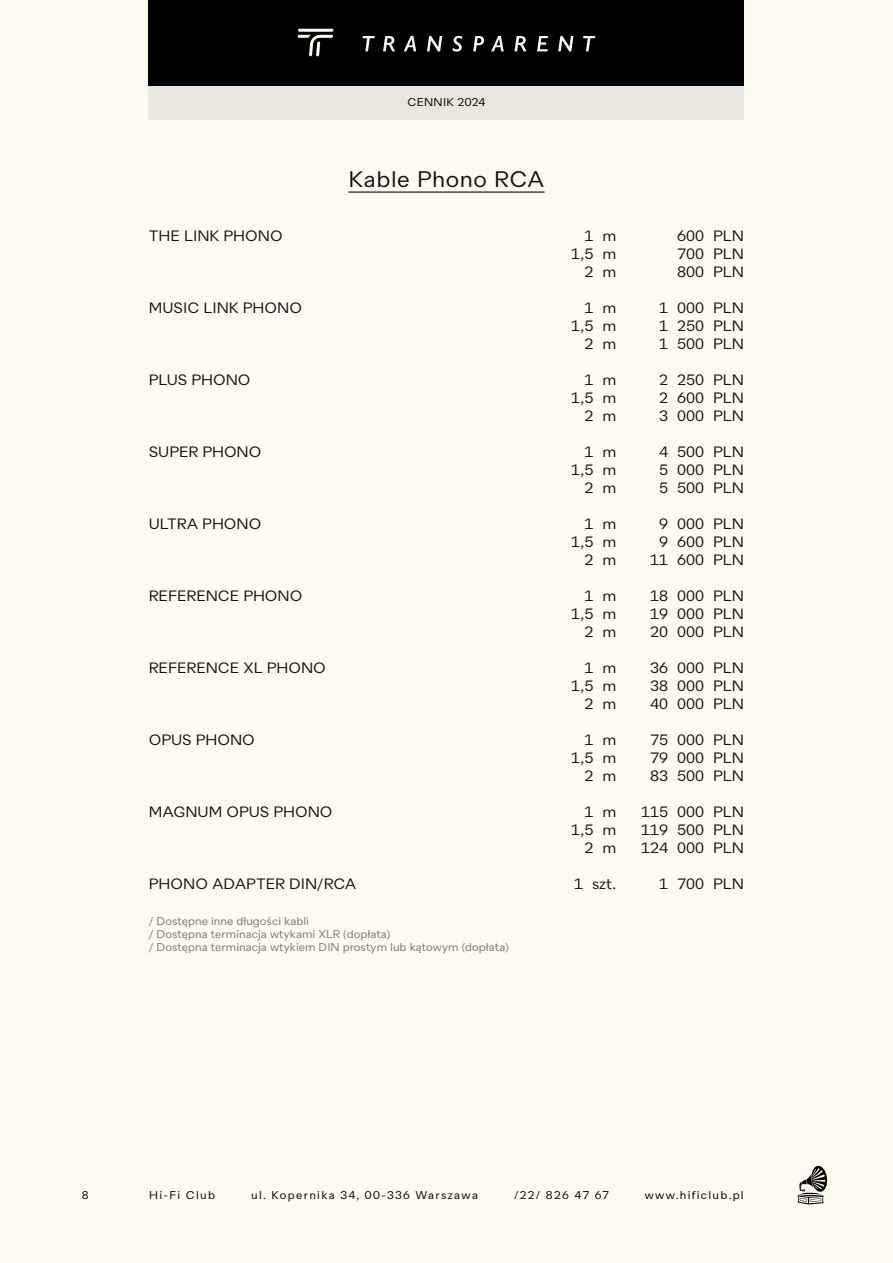
<style>
.page{position:relative;width:893px;height:1263px;background:#fffaf0}
.page>*{position:absolute;margin:0;border:0;box-sizing:border-box;transform-origin:0 0}
.t1{font:22.5px "Quarion";letter-spacing:.025em;color:#121212}
.t2{font:15px "Quarion";color:#121212}
.t3{font:11.25px/12.8px "Quarion";color:#787878}
.t4{font:11.25px "Quarion";letter-spacing:.115em;color:#000}
.t5{font:11.25px "Quarion";letter-spacing:.025em;color:#000}
</style>
<div class="page">
<svg style="left:797px;top:1166px;width:31px;height:38px"></svg>
<div style="left:149px;top:0;width:595px;height:85px;background:#000"></div>
<div style="left:149px;top:85px;width:595px;height:34px;background:#ebe6dd"></div>
<svg style="left:363px;top:36px;width:232px;height:16px"></svg>
<svg style="left:297px;top:29px;width:36px;height:27px"></svg>
<hr style="left:348px;top:191px;width:196px;height:2px;background:#121212">
<p class="t5" style="left:408px;top:95px;width:79px">CENNIK 2024</p>
<h1 class="t1" style="left:348px;top:166px;width:198px">Kable Phono RCA</h1>
<p class="t2" style="left:149px;top:227px;width:135px">THE LINK PHONO</p>
<p class="t2" style="left:585px;top:227px;width:33px">1 m</p>
<p class="t2" style="left:677px;top:227px;width:68px">600 PLN</p>
<p class="t2" style="left:571px;top:245px;width:47px">1,5 m</p>
<p class="t2" style="left:677px;top:245px;width:68px">700 PLN</p>
<p class="t2" style="left:585px;top:263px;width:33px">2 m</p>
<p class="t2" style="left:677px;top:263px;width:68px">800 PLN</p>
<p class="t2" style="left:149px;top:299px;width:155px">MUSIC LINK PHONO</p>
<p class="t2" style="left:585px;top:299px;width:33px">1 m</p>
<p class="t2" style="left:659px;top:299px;width:86px">1 000 PLN</p>
<p class="t2" style="left:571px;top:317px;width:47px">1,5 m</p>
<p class="t2" style="left:659px;top:317px;width:86px">1 250 PLN</p>
<p class="t2" style="left:585px;top:335px;width:33px">2 m</p>
<p class="t2" style="left:659px;top:335px;width:86px">1 500 PLN</p>
<p class="t2" style="left:149px;top:371px;width:103px">PLUS PHONO</p>
<p class="t2" style="left:585px;top:371px;width:33px">1 m</p>
<p class="t2" style="left:659px;top:371px;width:86px">2 250 PLN</p>
<p class="t2" style="left:571px;top:389px;width:47px">1,5 m</p>
<p class="t2" style="left:659px;top:389px;width:86px">2 600 PLN</p>
<p class="t2" style="left:585px;top:407px;width:33px">2 m</p>
<p class="t2" style="left:659px;top:407px;width:86px">3 000 PLN</p>
<p class="t2" style="left:149px;top:443px;width:114px">SUPER PHONO</p>
<p class="t2" style="left:585px;top:443px;width:33px">1 m</p>
<p class="t2" style="left:659px;top:443px;width:86px">4 500 PLN</p>
<p class="t2" style="left:571px;top:461px;width:47px">1,5 m</p>
<p class="t2" style="left:659px;top:461px;width:86px">5 000 PLN</p>
<p class="t2" style="left:585px;top:479px;width:33px">2 m</p>
<p class="t2" style="left:659px;top:479px;width:86px">5 500 PLN</p>
<p class="t2" style="left:149px;top:515px;width:114px">ULTRA PHONO</p>
<p class="t2" style="left:585px;top:515px;width:33px">1 m</p>
<p class="t2" style="left:659px;top:515px;width:86px">9 000 PLN</p>
<p class="t2" style="left:571px;top:533px;width:47px">1,5 m</p>
<p class="t2" style="left:659px;top:533px;width:86px">9 600 PLN</p>
<p class="t2" style="left:585px;top:551px;width:33px">2 m</p>
<p class="t2" style="left:650px;top:551px;width:95px">11 600 PLN</p>
<p class="t2" style="left:149px;top:587px;width:155px">REFERENCE PHONO</p>
<p class="t2" style="left:585px;top:587px;width:33px">1 m</p>
<p class="t2" style="left:650px;top:587px;width:95px">18 000 PLN</p>
<p class="t2" style="left:571px;top:605px;width:47px">1,5 m</p>
<p class="t2" style="left:650px;top:605px;width:95px">19 000 PLN</p>
<p class="t2" style="left:585px;top:623px;width:33px">2 m</p>
<p class="t2" style="left:650px;top:623px;width:95px">20 000 PLN</p>
<p class="t2" style="left:149px;top:659px;width:179px">REFERENCE XL PHONO</p>
<p class="t2" style="left:585px;top:659px;width:33px">1 m</p>
<p class="t2" style="left:650px;top:659px;width:95px">36 000 PLN</p>
<p class="t2" style="left:571px;top:677px;width:47px">1,5 m</p>
<p class="t2" style="left:650px;top:677px;width:95px">38 000 PLN</p>
<p class="t2" style="left:585px;top:695px;width:33px">2 m</p>
<p class="t2" style="left:650px;top:695px;width:95px">40 000 PLN</p>
<p class="t2" style="left:149px;top:731px;width:108px">OPUS PHONO</p>
<p class="t2" style="left:585px;top:731px;width:33px">1 m</p>
<p class="t2" style="left:650px;top:731px;width:95px">75 000 PLN</p>
<p class="t2" style="left:571px;top:749px;width:47px">1,5 m</p>
<p class="t2" style="left:650px;top:749px;width:95px">79 000 PLN</p>
<p class="t2" style="left:585px;top:767px;width:33px">2 m</p>
<p class="t2" style="left:650px;top:767px;width:95px">83 500 PLN</p>
<p class="t2" style="left:149px;top:803px;width:185px">MAGNUM OPUS PHONO</p>
<p class="t2" style="left:585px;top:803px;width:33px">1 m</p>
<p class="t2" style="left:641px;top:803px;width:104px">115 000 PLN</p>
<p class="t2" style="left:571px;top:821px;width:47px">1,5 m</p>
<p class="t2" style="left:641px;top:821px;width:104px">119 500 PLN</p>
<p class="t2" style="left:585px;top:839px;width:33px">2 m</p>
<p class="t2" style="left:641px;top:839px;width:104px">124 000 PLN</p>
<p class="t2" style="left:149px;top:875px;width:209px">PHONO ADAPTER DIN/RCA</p>
<p class="t2" style="left:574px;top:875px;width:44px">1 szt.</p>
<p class="t2" style="left:659px;top:875px;width:86px">1 700 PLN</p>
<p class="t3" style="left:149px;top:915px;width:361px">/ Dostępne inne długości kabli<br>/ Dostępna terminacja wtykami XLR (dopłata)<br>/ Dostępna terminacja wtykiem DIN prostym lub kątowym (dopłata)</p>
<p class="t4" style="left:82px;top:1188px;width:8px">8</p>
<p class="t4" style="left:149px;top:1188px;width:67px">Hi-Fi Club</p>
<p class="t4" style="left:251px;top:1188px;width:228px">ul. Kopernika 34, 00-336 Warszawa</p>
<p class="t4" style="left:514px;top:1188px;width:96px">/22/ 826 47 67</p>
<p class="t4" style="left:645px;top:1188px;width:101px">www.hificlub.pl</p>
</div>
